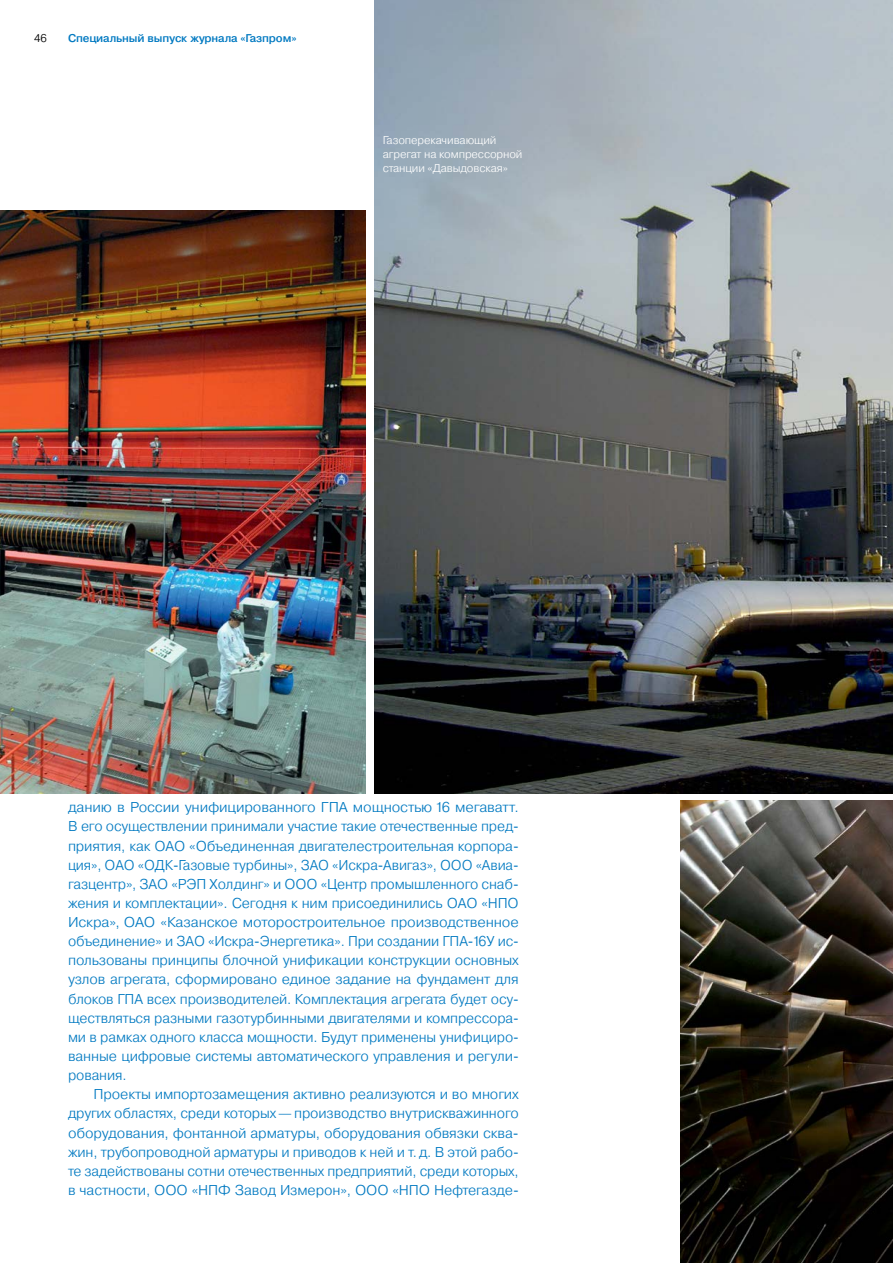
<style>
.page{position:relative;width:893px;height:1263px;background:#fff}
.page>*{position:absolute;margin:0;border:0;box-sizing:border-box;transform-origin:0 0}
.t1{font:300 14.25px/19.2px "Pragmatica";letter-spacing:-.01em;color:#0079c1;text-align:justify}
.t2{font:300 11.25px/14.2px "Pragmatica";letter-spacing:-.01em;color:#fff}
.t3{font:500 11.25px "Pragmatica";letter-spacing:-.015em;color:#0079c1}
.t4{font:300 11.25px "Pragmatica";color:#000}
</style>
<div class="page">
<img style="left:374px;top:0;width:519px;height:793px">
<img style="left:680px;top:801px;width:213px;height:462px">
<img style="left:0;top:210px;width:366px;height:583px">
<p class="t4" style="left:34px;top:31px;width:14px">46</p>
<p class="t3" style="left:68px;top:31px;width:230px">Специальный выпуск журнала «Газпром»</p>
<p class="t2" style="left:383px;top:133px;width:141px">Газоперекачивающий агрегат на компрессорной станции «Давыдовская»</p>
<p class="t1" style="left:68px;top:797px;width:452px">данию в России унифицированного ГПА мощностью 16 мегаватт.<br>В его осуществлении принимали участие такие отечественные пред&shy;приятия, как ОАО «Объединенная двигателестроительная корпора&shy;ция», ОАО «ОДК-Газовые турбины», ЗАО «Искра-Авигаз», ООО «Авиа&shy;газцентр», ЗАО «РЭП Холдинг» и ООО «Центр промышленного снаб&shy;жения и комплектации». Сегодня к ним присоединились ОАО «НПО Искра», ОАО «Казанское моторостроительное производственное объединение» и ЗАО «Искра-Энергетика». При создании ГПА-16У ис&shy;пользованы принципы блочной унификации конструкции основных узлов агрегата, сформировано единое задание на фундамент для блоков ГПА всех производителей. Комплектация агрегата будет осу&shy;ществляться разными газотурбинными двигателями и компрессора&shy;ми в рамках одного класса мощности. Будут применены унифициро&shy;ванные цифровые системы автоматического управления и регули&shy;рования.</p>
<p class="t1" style="left:68px;top:1084px;width:452px;text-indent:26px">Проекты импортозамещения активно реализуются и во многих других областях, среди которых — производство внутрискважинного оборудования, фонтанной арматуры, оборудования обвязки сква&shy;жин, трубопроводной арматуры и приводов к ней и т. д. В этой рабо&shy;те задействованы сотни отечественных предприятий, среди которых, в частности, ООО «НПФ Завод Измерон», ООО «НПО Нефтегазде-</p>
</div>
